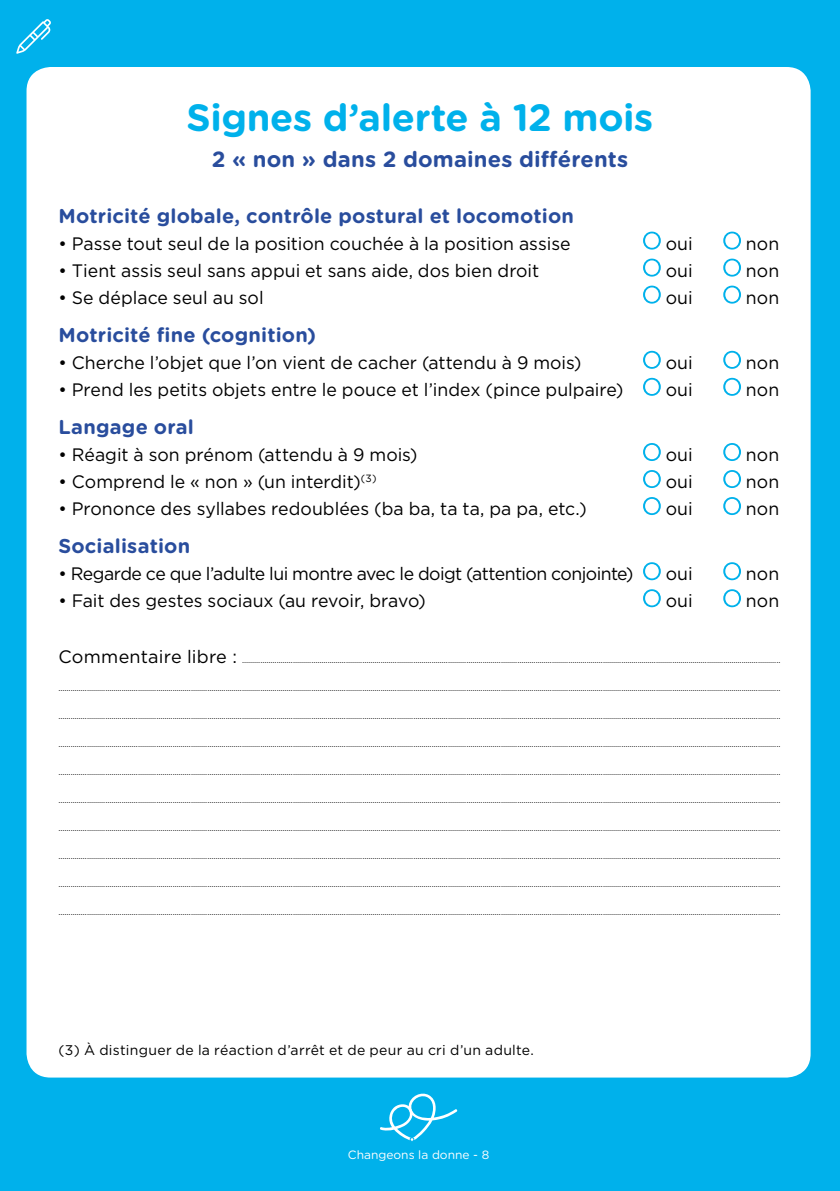
<style>
.page{position:relative;width:840px;height:1191px;background:#fff}
.page>*{position:absolute;margin:0;border:0;box-sizing:border-box;transform-origin:0 0}
.H2_bleu_clair_centré{font:700 38px "Gotham Rounded";letter-spacing:-.01em;color:#00b1eb}
.H2_suite{font:700 22px "Gotham Rounded";letter-spacing:.005em;color:#294d9d}
.Titre_liste_oui-non{font:700 20px "Gotham Rounded";letter-spacing:.01em;color:#294d9d}
.Texte_liste_oui-non{font:18px "Gotham";color:#000}
.Texte_liste_oui-non-2{font:18px "Gotham";letter-spacing:-.03em;color:#000}
.renvois{font:14px "Gotham";letter-spacing:.02em;color:#000}
.t1{font:12px "Gotham Rounded";color:#fff}
.t2{font:8.4px "Gotham";color:#000}
.s1{font-size:18px}
</style>
<div class="page">
<hr style="left:839px;top:0;width:1px;height:1191px;background:#00b1eb">
<div style="left:0;top:0;width:839px;height:1191px;background:#00b1eb"></div>
<svg style="left:16px;top:19px;width:35px;height:35px"></svg>
<div style="left:27px;top:67px;width:783px;height:1010px;background:#fff;border-radius:24px"></div>
<svg style="left:643px;top:232px;width:17px;height:18px"></svg>
<svg style="left:723px;top:232px;width:17px;height:18px"></svg>
<svg style="left:643px;top:259px;width:17px;height:18px"></svg>
<svg style="left:723px;top:259px;width:17px;height:18px"></svg>
<svg style="left:643px;top:286px;width:17px;height:18px"></svg>
<svg style="left:723px;top:286px;width:17px;height:18px"></svg>
<svg style="left:643px;top:351px;width:17px;height:18px"></svg>
<svg style="left:723px;top:351px;width:17px;height:18px"></svg>
<svg style="left:643px;top:378px;width:17px;height:18px"></svg>
<svg style="left:723px;top:378px;width:17px;height:18px"></svg>
<svg style="left:643px;top:443px;width:17px;height:18px"></svg>
<svg style="left:723px;top:443px;width:17px;height:18px"></svg>
<svg style="left:643px;top:470px;width:17px;height:18px"></svg>
<svg style="left:723px;top:470px;width:17px;height:18px"></svg>
<svg style="left:643px;top:497px;width:17px;height:18px"></svg>
<svg style="left:723px;top:497px;width:17px;height:18px"></svg>
<svg style="left:643px;top:562px;width:17px;height:18px"></svg>
<svg style="left:723px;top:562px;width:17px;height:18px"></svg>
<svg style="left:643px;top:589px;width:17px;height:18px"></svg>
<svg style="left:723px;top:589px;width:17px;height:18px"></svg>
<svg style="left:380px;top:1093px;width:78px;height:48px"></svg>
<p class="H2_bleu_clair_centré" style="left:186px;top:90px;width:468px">Signes d’alerte à 12 mois</p>
<p class="H2_suite" style="left:212px;top:143px;width:417px">2 « non » dans 2 domaines différents</p>
<p class="Titre_liste_oui-non" style="left:58px;top:201px;width:516px">Motricité globale, contrôle postural et locomotion</p>
<p class="Texte_liste_oui-non" style="left:58px;top:232px;width:513px">• Passe tout seul de la position couchée à la position assise</p>
<p class="Texte_liste_oui-non" style="left:665px;top:232px;width:28px">oui</p>
<p class="Texte_liste_oui-non" style="left:745px;top:232px;width:35px">non</p>
<p class="Texte_liste_oui-non" style="left:58px;top:259px;width:482px">• Tient assis seul sans appui et sans aide, dos bien droit</p>
<p class="Texte_liste_oui-non" style="left:665px;top:259px;width:28px">oui</p>
<p class="Texte_liste_oui-non" style="left:745px;top:259px;width:35px">non</p>
<p class="Texte_liste_oui-non" style="left:58px;top:286px;width:206px">• Se déplace seul au sol</p>
<p class="Texte_liste_oui-non" style="left:665px;top:286px;width:28px">oui</p>
<p class="Texte_liste_oui-non" style="left:745px;top:286px;width:35px">non</p>
<p class="Titre_liste_oui-non" style="left:58px;top:320px;width:259px">Motricité fine (cognition)</p>
<p class="Texte_liste_oui-non" style="left:58px;top:351px;width:524px">• Cherche l’objet que l’on vient de cacher (attendu à 9 mois)</p>
<p class="Texte_liste_oui-non" style="left:665px;top:351px;width:28px">oui</p>
<p class="Texte_liste_oui-non" style="left:745px;top:351px;width:35px">non</p>
<p class="Texte_liste_oui-non" style="left:58px;top:378px;width:566px">• Prend les petits objets entre le pouce et l’index (pince pulpaire)</p>
<p class="Texte_liste_oui-non" style="left:665px;top:378px;width:28px">oui</p>
<p class="Texte_liste_oui-non" style="left:745px;top:378px;width:35px">non</p>
<p class="Titre_liste_oui-non" style="left:58px;top:412px;width:137px">Langage oral</p>
<p class="Texte_liste_oui-non" style="left:58px;top:443px;width:360px">• Réagit à son prénom (attendu à 9 mois)</p>
<p class="Texte_liste_oui-non" style="left:665px;top:443px;width:28px">oui</p>
<p class="Texte_liste_oui-non" style="left:745px;top:443px;width:35px">non</p>
<p class="Texte_liste_oui-non" style="left:58px;top:470px;width:319px">• Comprend le « non » (un interdit)<sup>(3)</sup></p>
<p class="Texte_liste_oui-non" style="left:665px;top:470px;width:28px">oui</p>
<p class="Texte_liste_oui-non" style="left:745px;top:470px;width:35px">non</p>
<p class="Texte_liste_oui-non" style="left:58px;top:497px;width:529px">• Prononce des syllabes redoublées (ba ba, ta ta, pa pa, etc.)</p>
<p class="Texte_liste_oui-non" style="left:665px;top:497px;width:28px">oui</p>
<p class="Texte_liste_oui-non" style="left:745px;top:497px;width:35px">non</p>
<p class="Titre_liste_oui-non" style="left:58px;top:531px;width:133px">Socialisation</p>
<p class="Texte_liste_oui-non-2" style="left:58px;top:562px;width:576px">• Regarde ce que l’adulte lui montre avec le doigt (attention conjointe)</p>
<p class="Texte_liste_oui-non" style="left:665px;top:562px;width:28px">oui</p>
<p class="Texte_liste_oui-non" style="left:745px;top:562px;width:35px">non</p>
<p class="Texte_liste_oui-non" style="left:58px;top:589px;width:368px">• Fait des gestes sociaux (au revoir, bravo)</p>
<p class="Texte_liste_oui-non" style="left:665px;top:589px;width:28px">oui</p>
<p class="Texte_liste_oui-non" style="left:745px;top:589px;width:35px">non</p>
<p class="t2" style="left:58px;top:655px;width:723px"><span class="s1">Commentaire libre :</span> ........................................................................................................................................................................................................................................................................</p>
<p class="t2" style="left:58px;top:683px;width:723px">..................................................................................................................................................................................................................................................................................................................................................................</p>
<p class="t2" style="left:58px;top:711px;width:723px">..................................................................................................................................................................................................................................................................................................................................................................</p>
<p class="t2" style="left:58px;top:739px;width:723px">..................................................................................................................................................................................................................................................................................................................................................................</p>
<p class="t2" style="left:58px;top:767px;width:723px">..................................................................................................................................................................................................................................................................................................................................................................</p>
<p class="t2" style="left:58px;top:795px;width:723px">..................................................................................................................................................................................................................................................................................................................................................................</p>
<p class="t2" style="left:58px;top:823px;width:723px">..................................................................................................................................................................................................................................................................................................................................................................</p>
<p class="t2" style="left:58px;top:851px;width:723px">..................................................................................................................................................................................................................................................................................................................................................................</p>
<p class="t2" style="left:58px;top:879px;width:723px">..................................................................................................................................................................................................................................................................................................................................................................</p>
<p class="t2" style="left:58px;top:907px;width:723px">..................................................................................................................................................................................................................................................................................................................................................................</p>
<p class="renvois" style="left:58px;top:1040px;width:476px">(3) À distinguer de la réaction d’arrêt et de peur au cri d’un adulte.</p>
<p class="t1" style="left:347px;top:1147px;width:143px">Changeons la donne - 8</p>
</div>
